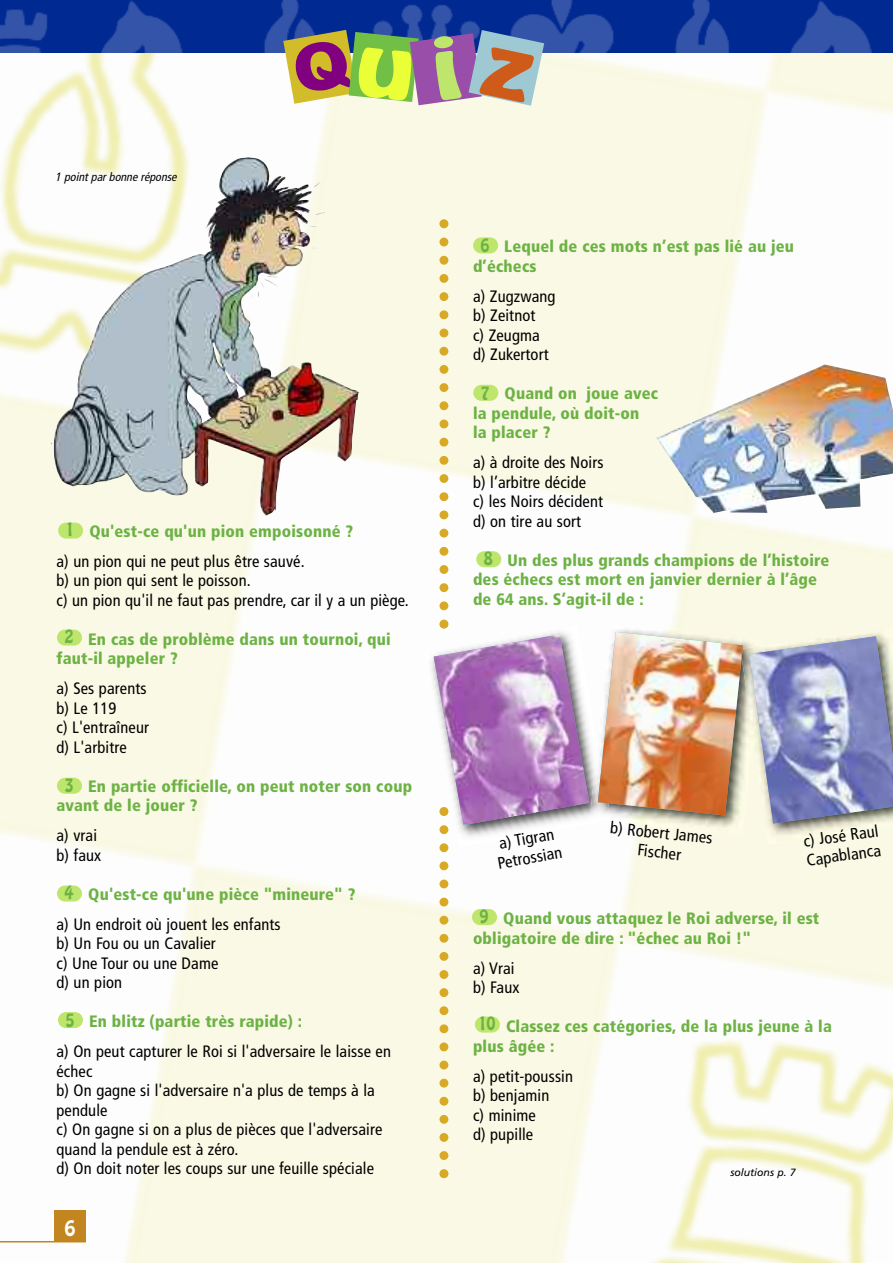
<style>
.page{position:relative;width:893px;height:1263px;background:#fff}
.page>*{position:absolute;margin:0;border:0;box-sizing:border-box;transform-origin:0 0}
.t1{font:19.2px "Hobo";color:#fff}
.t2{font:condensed 16.5px/19.5px "Frutiger";letter-spacing:.01em;color:#000}
.t3{font:900 condensed 16.5px/19.5px "Frutiger";letter-spacing:.01em;color:#6db244}
.t4{font:16.5px "Hobo";color:#6db244;scale:.95 1}
.t5{font:italic condensed 12px "Frutiger";color:#000}
.t6{font:italic 10.5px "Frutiger";color:#000}
</style>
<div class="page">
<img style="left:0;top:53px;width:893px;height:1210px">
<div style="left:54px;top:1210px;width:32px;height:32px;background:#c3851f"></div>
<hr style="left:0;top:1241px;width:86px;height:1px;background:#c3851f">
<img style="left:0;top:0;width:893px;height:53px">
<img style="left:108px;top:157px;width:251px;height:358px">
<img style="left:425px;top:625px;width:177px;height:222px">
<img style="left:598px;top:624px;width:166px;height:213px">
<img style="left:590px;top:743px;width:21px;height:79px">
<img style="left:753px;top:627px;width:140px;height:218px">
<img style="left:743px;top:646px;width:6px;height:94px">
<img style="left:598px;top:632px;width:145px;height:183px">
<img style="left:749px;top:636px;width:144px;height:187px">
<img style="left:656px;top:364px;width:237px;height:149px">
<svg style="left:434px;top:219px;width:155px;height:959px"></svg>
<div style="left:58px;top:523px;width:25px;height:16px;background:#bee66d;border-radius:8px"></div>
<div style="left:57px;top:630px;width:25px;height:16px;background:#bee66d;border-radius:8px"></div>
<div style="left:57px;top:778px;width:25px;height:16px;background:#bee66d;border-radius:8px"></div>
<div style="left:57px;top:885px;width:25px;height:16px;background:#bee66d;border-radius:8px"></div>
<div style="left:58px;top:1012px;width:25px;height:16px;background:#bee66d;border-radius:8px"></div>
<div style="left:473px;top:237px;width:25px;height:16px;background:#bee66d;border-radius:8px"></div>
<div style="left:473px;top:385px;width:25px;height:16px;background:#bee66d;border-radius:8px"></div>
<div style="left:476px;top:551px;width:25px;height:16px;background:#bee66d;border-radius:8px"></div>
<div style="left:472px;top:909px;width:25px;height:16px;background:#bee66d;border-radius:8px"></div>
<svg style="left:283px;top:21px;width:270px;height:93px;background:#99a496"></svg>
<p class="t5" style="left:55px;top:172px;width:125px">1 point par bonne réponse</p>
<p class="t4" style="left:66px;top:523px;width:11px">1</p>
<p class="t3" style="left:89px;top:522px;width:265px">Qu'est-ce qu'un pion empoisonné ?</p>
<p class="t2" style="left:56px;top:552px;width:354px">a) un pion qui ne peut plus être sauvé.<br>b) un pion qui sent le poisson.<br>c) un pion qu'il ne faut pas prendre, car il y a un piège.</p>
<p class="t3" style="left:56px;top:630px;width:336px;text-indent:32px">En cas de problème dans un tournoi, qui faut-il appeler ?</p>
<p class="t2" style="left:56px;top:680px;width:94px">a) Ses parents b) Le 119<br>c) L'entraîneur d) L'arbitre</p>
<p class="t3" style="left:56px;top:777px;width:357px;text-indent:32px">En partie officielle, on peut noter son coup avant de le jouer ?</p>
<p class="t2" style="left:56px;top:827px;width:46px">a) vrai b) faux</p>
<p class="t3" style="left:88px;top:885px;width:269px">Qu'est-ce qu'une pièce "mineure" ?</p>
<p class="t2" style="left:56px;top:915px;width:226px">a) Un endroit où jouent les enfants b) Un Fou ou un Cavalier<br>c) Une Tour ou une Dame<br>d) un pion</p>
<p class="t3" style="left:89px;top:1013px;width:215px">En blitz (partie très rapide) :</p>
<p class="t2" style="left:56px;top:1043px;width:336px">a) On peut capturer le Roi si l'adversaire le laisse en échec<br>b) On gagne si l'adversaire n'a plus de temps à la pendule<br>c) On gagne si on a plus de pièces que l'adversaire quand la pendule est à zéro.<br>d) On doit noter les coups sur une feuille spéciale</p>
<p class="t4" style="left:64px;top:630px;width:11px">2</p>
<p class="t4" style="left:64px;top:778px;width:11px">3</p>
<p class="t4" style="left:64px;top:886px;width:11px">4</p>
<p class="t4" style="left:65px;top:1013px;width:11px">5</p>
<p class="t1" style="left:64px;top:1220px;width:13px">6</p>
<p class="t4" style="left:481px;top:238px;width:11px">6</p>
<p class="t3" style="left:473px;top:238px;width:323px;text-indent:31px">Lequel de ces mots n’est pas lié au jeu d’échecs</p>
<p class="t2" style="left:473px;top:287px;width:84px">a) Zugzwang b) Zeitnot<br>c) Zeugma d) Zukertort</p>
<p class="t3" style="left:473px;top:385px;width:187px;text-indent:32px">Quand on joue avec la pendule, où doit-on<br>la placer ?</p>
<p class="t2" style="left:473px;top:454px;width:132px">a) à droite des Noirs b) l’arbitre décide<br>c) les Noirs décident d) on tire au sort</p>
<p class="t3" style="left:473px;top:551px;width:358px;text-indent:34px">Un des plus grands champions de l’histoire des échecs est mort en janvier dernier à l’âge de 64 ans. S’agit-il de :</p>
<p class="t4" style="left:481px;top:386px;width:11px">7</p>
<p class="t4" style="left:484px;top:551px;width:11px">8</p>
<p class="t2" style="left:611px;top:819px;width:104px;text-align:center;rotate:6deg">b) Robert James<br>Fischer</p>
<p class="t2" style="left:493px;top:836px;width:67px;rotate:-10deg">a) Tigran<br>Petrossian</p>
<p class="t2" style="left:802px;top:832px;width:77px;rotate:-8deg">c) José Raul<br>Capablanca</p>
<p class="t4" style="left:479px;top:909px;width:11px">9</p>
<p class="t3" style="left:473px;top:910px;width:348px;text-indent:30px">Quand vous attaquez le Roi adverse, il est obligatoire de dire : "échec au Roi !"</p>
<p class="t2" style="left:473px;top:959px;width:48px">a) Vrai b) Faux</p>
<p class="t3" style="left:473px;top:1018px;width:360px;text-indent:33px">Classez ces catégories, de la plus jeune à la plus âgée :</p>
<p class="t2" style="left:473px;top:1067px;width:102px">a) petit-poussin b) benjamin<br>c) minime<br>d) pupille</p>
<p class="t4" style="left:478px;top:1017px;width:20px">10</p>
<p class="t6" style="left:730px;top:1168px;width:67px">solutions p. 7</p>
</div>
